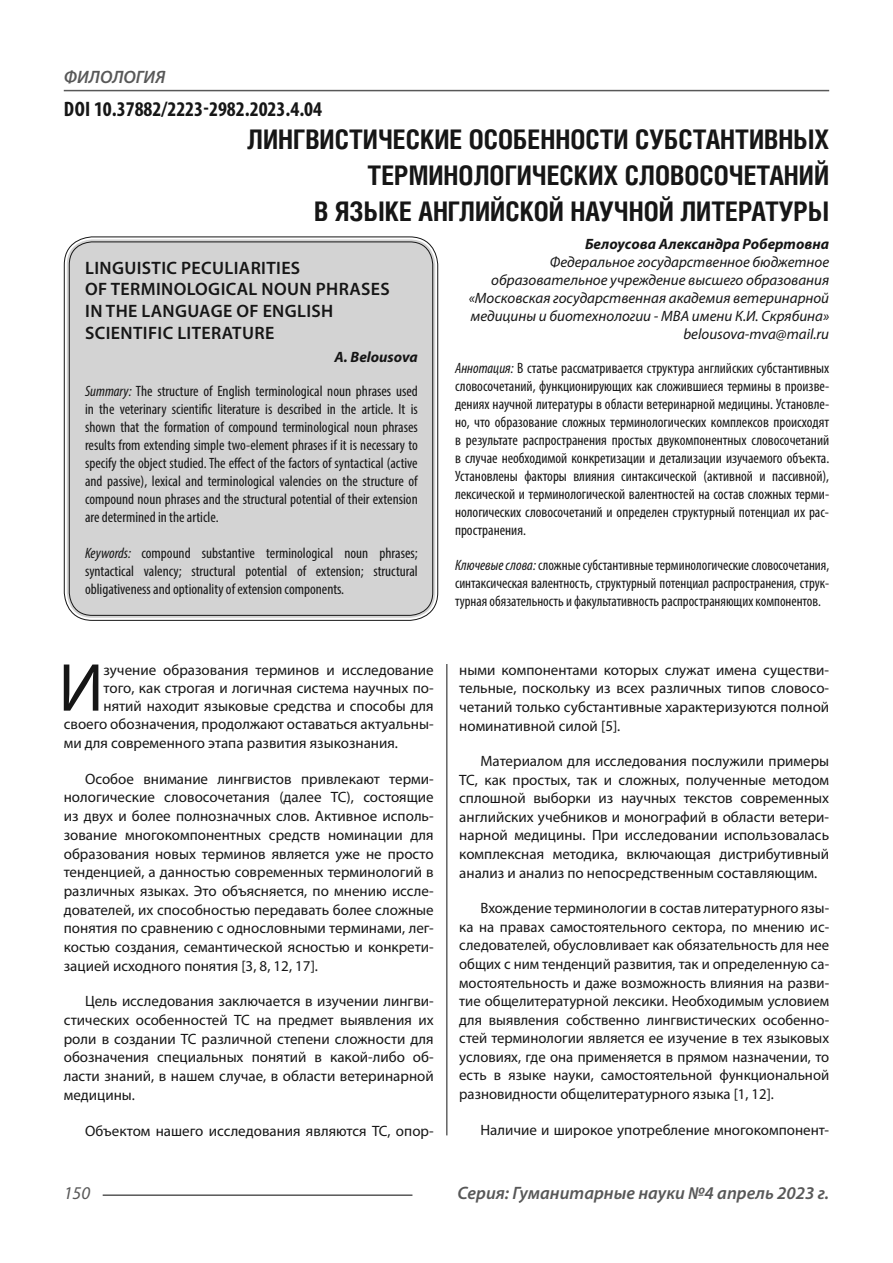
<style>
.page{position:relative;width:893px;height:1263px;background:#fff}
.page>*{position:absolute;margin:0;border:0;box-sizing:border-box;transform-origin:0 0}
.Статья_текст_первый{font:68.4px "Myriad Pro";color:#161616}
.Статья_название{font:700 27px/36px "Helios Cond C";color:#161616;text-align:right}
.ДОИ{font:700 condensed 21px "Myriad Pro";color:#161616}
.Статья_название_англ{font:600 18px/21.6px "Myriad Pro";letter-spacing:.02em;color:#161616}
.t1{font:italic 600 18px "Myriad Pro";color:#585858}
.t2{font:italic 18px "Myriad Pro";color:#585858}
.Статья_текст{font:15px/18.6px "Myriad Pro";color:#161616;text-align:justify}
.Статья_аннотация_тек{font:condensed 15px/18px "Myriad Pro";color:#161616;text-align:justify}
.Статья_аннотация_анг{font:condensed 15px/18px "Myriad Pro";color:#161616;text-align:justify}
.Статья_текст_первый-2{font:15px "Myriad Pro";color:#161616}
.Статья_автор_инфо{font:italic 15px/18px "Myriad Pro";color:#161616;text-align:right}
.Статья_автор_фио_рус{font:italic 700 15px "Myriad Pro";color:#161616}
.Статья_автор_англ{font:italic 700 15px "Myriad Pro";color:#161616}
.s1{font-style:italic}
</style>
<div class="page">
<hr style="left:446px;top:128px;width:1px;height:1007px;background:#161616">
<hr style="left:103px;top:1194px;width:309px;height:2px;background:#585858">
<hr style="left:64px;top:90px;width:765px;height:1px;background:#585858">
<div style="left:440px;top:124px;width:12px;height:539px;background:#fff"></div>
<div style="left:67px;top:239px;width:368px;height:379px;background:#d3d3d3;border-radius:26px"></div>
<p class="t1" style="left:64px;top:66px;width:103px">ФИЛОЛОГИЯ</p>
<p class="ДОИ" style="left:64px;top:96px;width:260px">DOI 10.37882/2223-2982.2023.4.04</p>
<p class="Статья_название" style="left:247px;top:121px;width:584px">ЛИНГВИСТИЧЕСКИЕ ОСОБЕННОСТИ СУБСТАНТИВНЫХ<br>ТЕРМИНОЛОГИЧЕСКИХ СЛОВОСОЧЕТАНИЙ</p>
<p class="Статья_название" style="left:314px;top:193px;width:517px">В ЯЗЫКЕ АНГЛИЙСКОЙ НАУЧНОЙ ЛИТЕРАТУРЫ</p>
<p class="Статья_автор_фио_рус" style="left:585px;top:235px;width:246px">Белоусова Александра Робертовна</p>
<p class="Статья_автор_инфо" style="left:469px;top:253px;width:362px">Федеральное государственное бюджетное образовательное учреждение высшего образования «Московская государственная академия ветеринарной медицины и биотехнологии - МВА имени К.И. Скрябина»</p>
<p class="Статья_автор_инфо" style="left:683px;top:325px;width:147px">belousova-mva@mail.ru</p>
<p class="Статья_аннотация_тек" style="left:455px;top:359px;width:376px"><span class="s1">Аннотация:</span> В статье рассматривается структура английских субстантивных словосочетаний, функционирующих как сложившиеся термины в произве&shy;дениях научной литературы в области ветеринарной медицины. Установле&shy;но, что образование сложных терминологических комплексов происходят в результате распространения простых двукомпонентных словосочетаний в случае необходимой конкретизации и детализации изучаемого объекта.<br>Установлены факторы влияния синтаксической (активной и пассивной), лексической и терминологической валентностей на состав сложных терми&shy;нологических словосочетаний и определен структурный потенциал их рас&shy;пространения.</p>
<p class="Статья_аннотация_тек" style="left:455px;top:556px;width:376px"><span class="s1">Ключевые слова:</span>сложные субстантивные терминологические словосочетания, синтаксическая валентность, структурный потенциал распространения, струк&shy;турная обязательность и факультативность распространяющих компонентов.</p>
<p class="Статья_название_англ" style="left:85px;top:256px;width:306px">LINGUISTIC PECULIARITIES<br>OF TERMINOLOGICAL NOUN PHRASES</p>
<p class="Статья_название_англ" style="left:85px;top:300px;width:250px">IN THE LANGUAGE OF ENGLISH</p>
<p class="Статья_название_англ" style="left:85px;top:321px;width:191px">SCIENTIFIC LITERATURE</p>
<p class="Статья_автор_англ" style="left:335px;top:347px;width:85px">A. Belousova</p>
<p class="Статья_аннотация_анг" style="left:85px;top:382px;width:334px"><span class="s1">Summary:</span> The structure of English terminological noun phrases used in the veterinary scientific literature is described in the article. It is shown that the formation of compound terminological noun phrases results from extending simple two-element phrases if it is necessary to specify the object studied. The effect of the factors of syntactical (active and passive), lexical and terminological valencies on the structure of compound noun phrases and the structural potential of their extension are determined in the article.</p>
<p class="Статья_аннотация_анг" style="left:85px;top:544px;width:334px"><span class="s1">Keywords:</span> compound substantive terminological noun phrases; syntactical valency; structural potential of extension; structural obligativeness and optionality of extension components.</p>
<p class="Статья_текст_первый" style="left:59px;top:645px;width:47px">И</p>
<p class="Статья_текст_первый-2" style="left:104px;top:660px;width:332px">зучение образования терминов и исследование</p>
<p class="Статья_текст_первый-2" style="left:104px;top:678px;width:332px">того, как строгая и логичная система научных по-</p>
<p class="Статья_текст_первый-2" style="left:104px;top:696px;width:332px">нятий находит языковые средства и способы для</p>
<p class="Статья_текст_первый-2" style="left:64px;top:715px;width:371px">своего обозначения, продолжают оставаться актуальны-</p>
<p class="Статья_текст_первый-2" style="left:64px;top:734px;width:336px">ми для современного этапа развития языкознания.</p>
<p class="Статья_текст" style="left:64px;top:769px;width:371px;text-indent:21px">Особое внимание лингвистов привлекают терми&shy;нологические словосочетания (далее ТС), состоящие из двух и более полнозначных слов. Активное исполь&shy;зование многокомпонентных средств номинации для образования новых терминов является уже не просто тенденцией, а данностью современных терминологий в различных языках. Это объясняется, по мнению иссле&shy;дователей, их способностью передавать более сложные понятия по сравнению с однословными терминами, лег&shy;костью создания, семантической ясностью и конкрети&shy;зацией исходного понятия [3, 8, 12, 17].</p>
<p class="Статья_текст" style="left:64px;top:992px;width:371px;text-indent:21px">Цель исследования заключается в изучении лингви&shy;стических особенностей ТС на предмет выявления их роли в создании ТС различной степени сложности для обозначения специальных понятий в какой-либо об&shy;ласти знаний, в нашем случае, в области ветеринарной медицины.</p>
<p class="Статья_текст" style="left:85px;top:1121px;width:350px">Объектом нашего исследования являются ТС, опор-</p>
<p class="Статья_текст" style="left:459px;top:660px;width:371px">ными компонентами которых служат имена существи&shy;тельные, поскольку из всех различных типов словосо&shy;четаний только субстантивные характеризуются полной номинативной силой [5].</p>
<p class="Статья_текст" style="left:459px;top:751px;width:371px;text-indent:21px">Материалом для исследования послужили примеры ТС, как простых, так и сложных, полученные методом сплошной выборки из научных текстов современных английских учебников и монографий в области ветери&shy;нарной медицины. При исследовании использовалась комплексная методика, включающая дистрибутивный анализ и анализ по непосредственным составляющим.</p>
<p class="Статья_текст" style="left:459px;top:899px;width:371px;text-indent:21px">Вхождение терминологии в состав литературного язы&shy;ка на правах самостоятельного сектора, по мнению ис&shy;следователей, обусловливает как обязательность для нее общих с ним тенденций развития, так и определенную са&shy;мостоятельность и даже возможность влияния на разви&shy;тие общелитературной лексики. Необходимым условием для выявления собственно лингвистических особенно&shy;стей терминологии является ее изучение в тех языковых условиях, где она применяется в прямом назначении, то есть в языке науки, самостоятельной функциональной разновидности общелитературного языка [1, 12].</p>
<p class="Статья_текст" style="left:480px;top:1120px;width:350px">Наличие и широкое употребление многокомпонент-</p>
<p class="t2" style="left:64px;top:1182px;width:28px">150</p>
<p class="t1" style="left:457px;top:1182px;width:373px">Серия: Гуманитарные науки №4 апрель 2023 г.</p>
</div>
